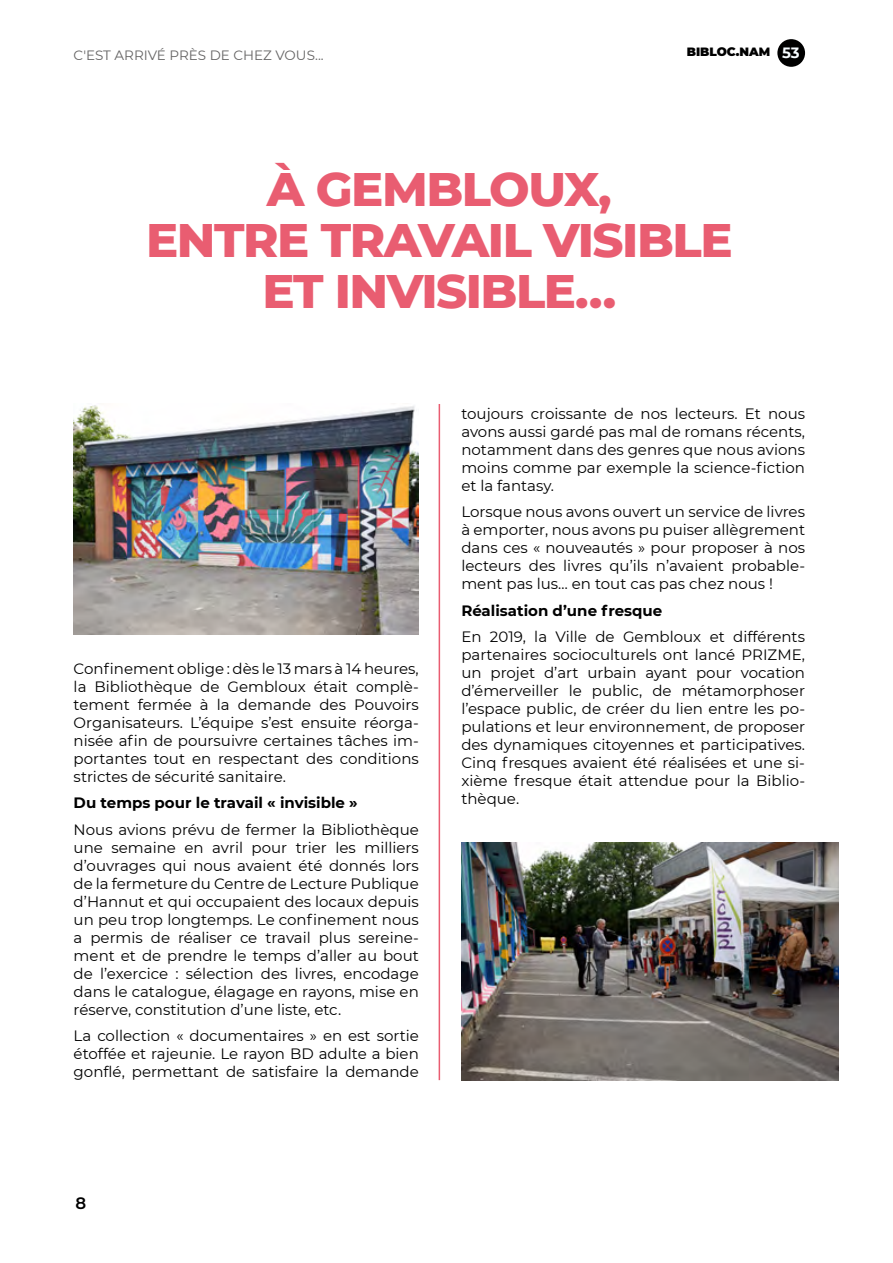
<style>
.page{position:relative;width:893px;height:1263px;background:#fff}
.page>*{position:absolute;margin:0;border:0;box-sizing:border-box;transform-origin:0 0}
.t1{font:800 48px/51px "Montserrat";letter-spacing:-.03em;color:#e95d71;text-align:center}
.t2{font:600 16.5px "Montserrat";color:#000}
.t3{font:15px/18px "Montserrat";color:#000;text-align:justify}
.t4{font:700 15px "Montserrat";color:#000}
.t5{font:13.5px "Montserrat";color:#646363}
.t6{font:900 12px "Montserrat";color:#000}
.s1{font-weight:700;font-size:14.85px;color:#f7fcff}
</style>
<div class="page">
<div style="left:777px;top:39px;width:28px;height:28px;background:#000;border-radius:50%"></div>
<hr style="left:439px;top:404px;width:1px;height:676px;background:#e95d71">
<img style="left:461px;top:843px;width:378px;height:237px">
<img style="left:74px;top:405px;width:345px;height:229px">
<p class="t5" style="left:74px;top:46px;width:252px">c'est arrivé p rès de c hez vous...</p>
<p class="t6" style="left:687px;top:42px;width:114px">BIBLOC.NAM <span class="s1">53</span></p>
<h1 class="t1" style="left:146px;top:161px;width:588px">À GEMBLOUX,<br>ENTRE TRAVAIL VISIBLE<br>ET INVISIBLE…</h1>
<p class="t3" style="left:74px;top:659px;width:347px">Confinement oblige : dès le 13 mars à 14 heures, la Bibliothèque de Gembloux était complè&shy;tement fermée à la demande des Pouvoirs Organisateurs. L’équipe s’est ensuite réorga&shy;nisée afin de poursuivre certaines tâches im&shy;portantes tout en respectant des conditions strictes de sécurité sanitaire.</p>
<p class="t4" style="left:74px;top:792px;width:286px">Du temps pour le travail « invisible »</p>
<p class="t3" style="left:74px;top:820px;width:347px">Nous avions prévu de fermer la Bibliothèque une semaine en avril pour trier les milliers d’ouvrages qui nous avaient été donnés lors de la fermeture du Centre de Lecture Publique d’Hannut et qui occupaient des locaux depuis un peu trop longtemps. Le confinement nous a permis de réaliser ce travail plus sereine&shy;ment et de prendre le temps d’aller au bout de l’exercice : sélection des livres, encodage dans le catalogue, élagage en rayons, mise en réserve, constitution d’une liste, etc.</p>
<p class="t3" style="left:74px;top:1026px;width:347px">La collection « documentaires » en est sortie étoffée et rajeunie. Le rayon BD adulte a bien gonflé, permettant de satisfaire la demande</p>
<p class="t3" style="left:461px;top:404px;width:345px">toujours croissante de nos lecteurs. Et nous avons aussi gardé pas mal de romans récents, notamment dans des genres que nous avions moins comme par exemple la science-fiction et la fantasy.</p>
<p class="t3" style="left:461px;top:502px;width:345px">Lorsque nous avons ouvert un service de livres à emporter, nous avons pu puiser allègrement dans ces « nouveautés » pour proposer à nos lecteurs des livres qu’ils n’avaient probable&shy;ment pas lus… en tout cas pas chez nous !</p>
<p class="t4" style="left:461px;top:599px;width:202px">Réalisation d’une fresque</p>
<p class="t3" style="left:461px;top:627px;width:345px">En 2019, la Ville de Gembloux et différents partenaires socioculturels ont lancé PRIZME, un projet d’art urbain ayant pour vocation d’émerveiller le public, de métamorphoser l’espace public, de créer du lien entre les po&shy;pulations et leur environnement, de proposer des dynamiques citoyennes et participatives.<br>Cinq fresques avaient été réalisées et une si&shy;xième fresque était attendue pour la Biblio&shy;thèque.</p>
<p class="t2" style="left:75px;top:1191px;width:12px">8</p>
</div>
